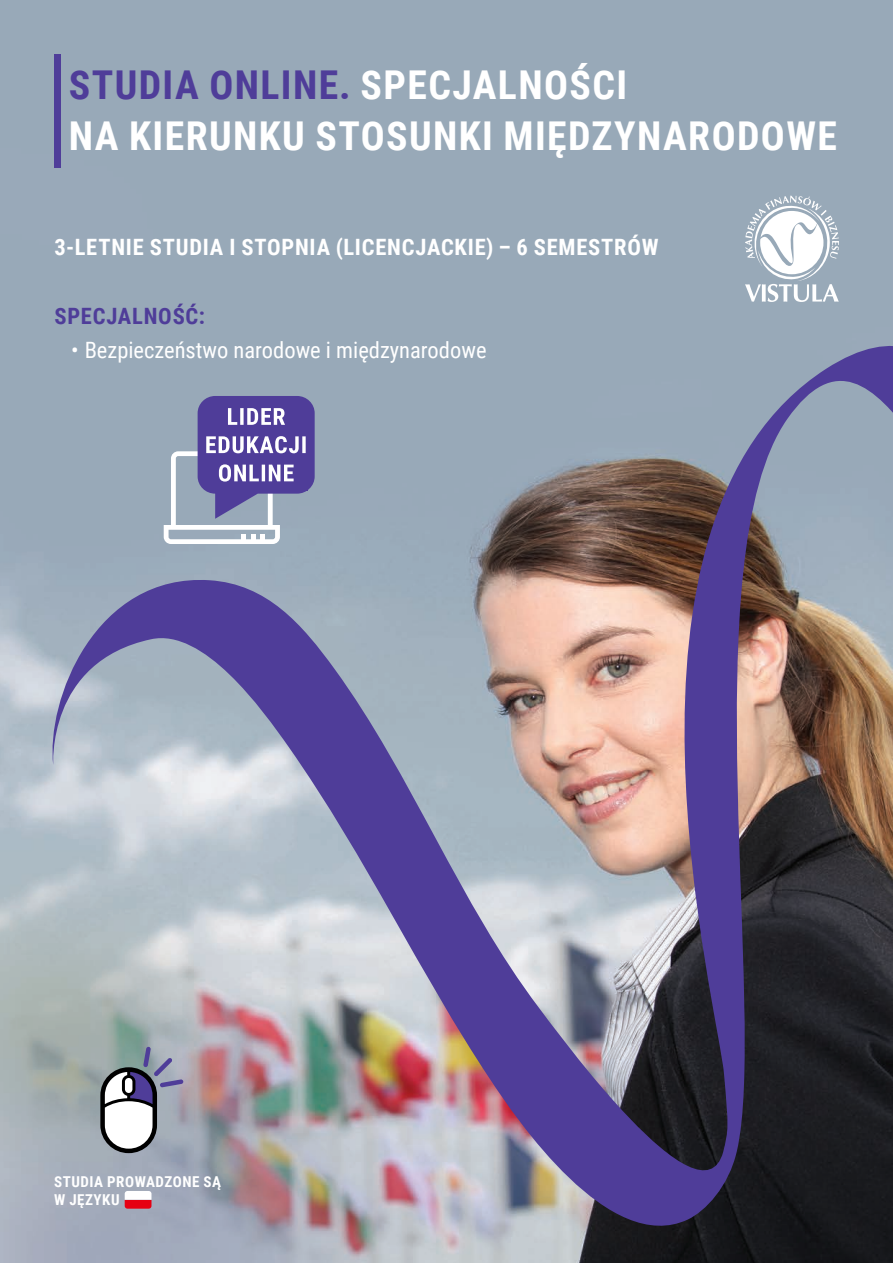
<style>
.page{position:relative;width:893px;height:1263px;background:#fff}
.page>*{position:absolute;margin:0;border:0;box-sizing:border-box;transform-origin:0 0}
.t1{font:700 39.75px/50.4px "Roboto Condensed";letter-spacing:.035em;color:#fff}
.t2{font:700 22.5px "Roboto Condensed";letter-spacing:.035em;color:#fff}
.t3{font:22.5px "Roboto Condensed";color:#fff}
.t4{font:700 22.5px "Roboto Condensed";letter-spacing:.035em;color:#4f3d99}
.t5{font:700 15px/18px "Roboto Condensed";letter-spacing:.035em;color:#fff}
.s1{color:#4f3d99}
</style>
<div class="page">
<img style="left:0;top:0;width:893px;height:1263px">
<svg style="left:745px;top:196px;width:94px;height:80px"></svg>
<div style="left:54px;top:54px;width:7px;height:114px;background:#4f3d99"></div>
<img style="left:46px;top:276px;width:847px;height:980px">
<svg style="left:164px;top:396px;width:151px;height:148px;background:#8988b6"></svg>
<svg style="left:100px;top:1047px;width:83px;height:106px"></svg>
<p class="t1" style="left:69px;top:58px;width:770px"><span class="s1">STUDIA ONLINE.</span> SPECJALNOŚCI<br>NA KIERUNKU STOSUNKI MIĘDZYNARODOWE</p>
<p class="t2" style="left:54px;top:231px;width:606px">3-LETNIE STUDIA I STOPNIA (LICENCJACKIE) – 6 SEMESTRÓW</p>
<p class="t4" style="left:54px;top:300px;width:152px">SPECJALNOŚĆ:</p>
<p class="t3" style="left:71px;top:334px;width:417px">• Bezpieczeństwo narodowe i międzynarodowe</p>
<p class="t5" style="left:54px;top:1172px;width:168px">STUDIA PROWADZONE SĄ<br>W JĘZYKU</p>
</div>
